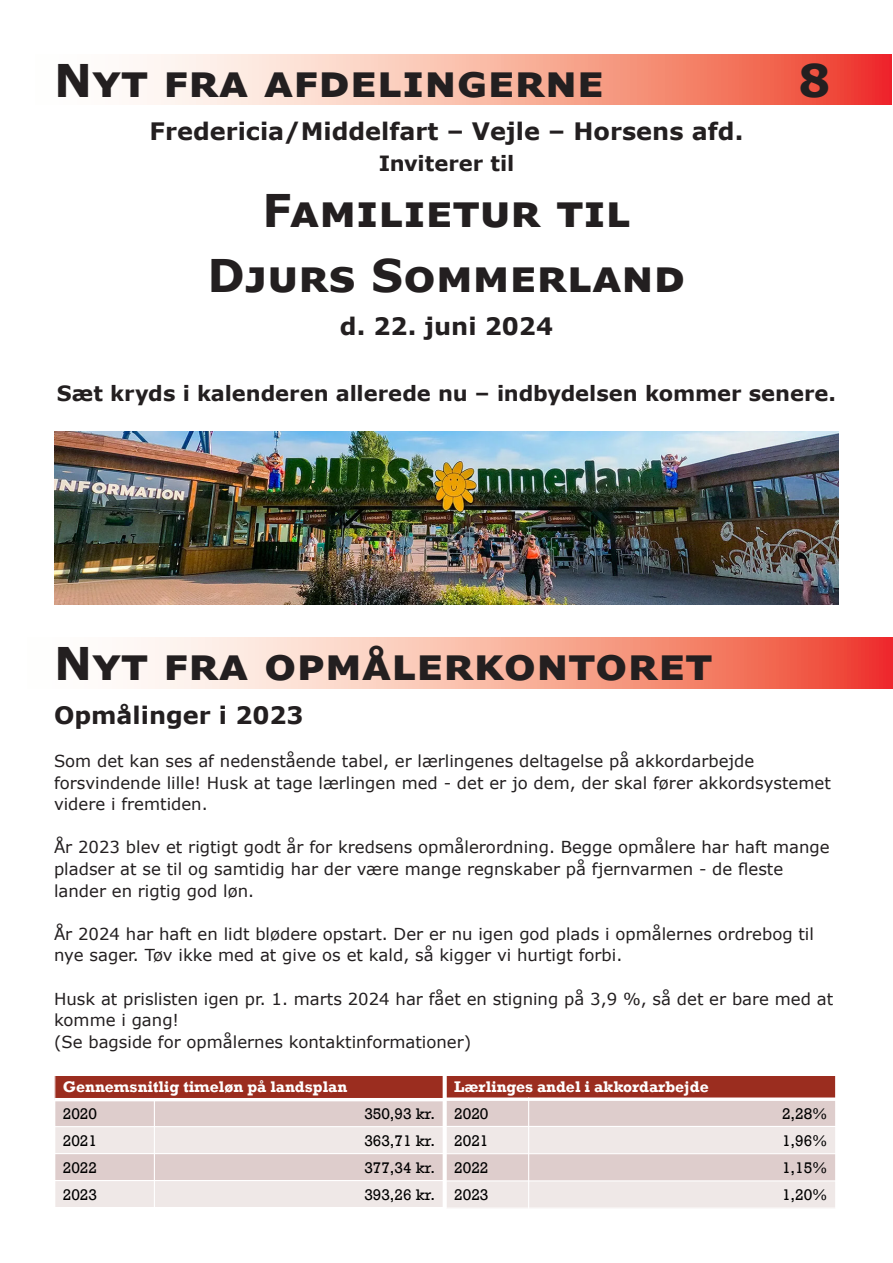
<style>
.page{position:relative;width:893px;height:1263px;background:#fff}
.page>*{position:absolute;margin:0;border:0;box-sizing:border-box;transform-origin:0 0}
.Sideoverskrifter{font:700 45px "Verdana";color:#231f20}
.Overskrift{font:700 24px "Verdana";color:#231f20}
.Underoverskrift{font:700 21px "Verdana";letter-spacing:-.005em;color:#231f20}
.Brødtekst{font:16.5px/21.6px "Verdana";color:#231f20}
.t1{font:15.75px "Rockwell";letter-spacing:-.005em;color:#000}
.t2{font:700 15.75px/27px "Rockwell";color:#fff}
.s1{font-weight:400;color:#000}
</style>
<div class="page">
<svg style="left:143px;top:54px;width:748px;height:51px;background:#f7a898"></svg>
<img style="left:54px;top:431px;width:785px;height:174px">
<svg style="left:137px;top:638px;width:756px;height:51px;background:#f7aa9a"></svg>
<div style="left:55px;top:1076px;width:388px;height:24px;background:#9b2d1f"></div>
<div style="left:55px;top:1100px;width:99px;height:26px;background:#decdcc"></div>
<div style="left:154px;top:1100px;width:289px;height:26px;background:#decdcc"></div>
<div style="left:55px;top:1126px;width:99px;height:27px;background:#efe8e7"></div>
<div style="left:154px;top:1126px;width:289px;height:27px;background:#efe8e7"></div>
<div style="left:55px;top:1153px;width:99px;height:27px;background:#decdcc"></div>
<div style="left:154px;top:1153px;width:289px;height:27px;background:#decdcc"></div>
<div style="left:55px;top:1180px;width:99px;height:27px;background:#efe8e7"></div>
<div style="left:154px;top:1180px;width:289px;height:27px;background:#efe8e7"></div>
<hr style="left:154px;top:1098px;width:1px;height:110px;background:#fff">
<hr style="left:54px;top:1098px;width:390px;height:3px;background:#fff">
<hr style="left:54px;top:1126px;width:390px;height:1px;background:#fff">
<hr style="left:54px;top:1153px;width:390px;height:1px;background:#fff">
<hr style="left:54px;top:1180px;width:390px;height:1px;background:#fff">
<div style="left:446px;top:1076px;width:390px;height:23px;background:#9b2d1f"></div>
<div style="left:446px;top:1099px;width:83px;height:27px;background:#decdcc"></div>
<div style="left:529px;top:1099px;width:307px;height:27px;background:#decdcc"></div>
<div style="left:446px;top:1126px;width:83px;height:28px;background:#efe8e7"></div>
<div style="left:529px;top:1126px;width:307px;height:28px;background:#efe8e7"></div>
<div style="left:446px;top:1154px;width:83px;height:27px;background:#decdcc"></div>
<div style="left:529px;top:1154px;width:307px;height:27px;background:#decdcc"></div>
<div style="left:446px;top:1181px;width:83px;height:27px;background:#efe8e7"></div>
<div style="left:529px;top:1181px;width:307px;height:27px;background:#efe8e7"></div>
<hr style="left:528px;top:1097px;width:1px;height:112px;background:#fff">
<svg style="left:447px;top:1097px;width:388px;height:4px;background:#f1e2e0"></svg>
<hr style="left:446px;top:1126px;width:390px;height:1px;background:#fff">
<hr style="left:446px;top:1153px;width:390px;height:1px;background:#fff">
<hr style="left:446px;top:1180px;width:390px;height:1px;background:#fff">
<hr style="left:446px;top:1076px;width:1px;height:133px;background:#fff">
<hr style="left:835px;top:1076px;width:1px;height:133px;background:#fff">
<hr style="left:446px;top:1207px;width:390px;height:2px;background:#fff">
<p class="Sideoverskrifter" style="left:54px;top:49px;width:552px">Nyt fra afdelingerne</p>
<p class="Sideoverskrifter" style="left:798px;top:49px;width:33px">8</p>
<p class="Overskrift" style="left:150px;top:115px;width:595px">Fredericia/Middelfart – Vejle – Horsens afd.</p>
<p class="Underoverskrift" style="left:379px;top:149px;width:137px">Inviterer til</p>
<p class="Sideoverskrifter" style="left:262px;top:179px;width:370px">Familietur til</p>
<p class="Sideoverskrifter" style="left:207px;top:243px;width:480px">Djurs Sommerland</p>
<p class="Overskrift" style="left:340px;top:309px;width:215px">d. 22. juni 2024</p>
<p class="Underoverskrift" style="left:57px;top:378px;width:781px">Sæt kryds i kalenderen allerede nu – indbydelsen kommer senere.</p>
<p class="Sideoverskrifter" style="left:54px;top:632px;width:660px">Nyt fra opmålerkontoret</p>
<p class="Overskrift" style="left:54px;top:698px;width:251px">Opmålinger i 2023</p>
<p class="Brødtekst" style="left:54px;top:750px;width:778px">Som det kan ses af nedenstående tabel, er lærlingenes deltagelse på akkordarbejde forsvindende lille! Husk at tage lærlingen med - det er jo dem, der skal fører akkordsystemet videre i fremtiden.</p>
<p class="Brødtekst" style="left:54px;top:836px;width:777px">År 2023 blev et rigtigt godt år for kredsens opmålerordning. Begge opmålere har haft mange pladser at se til og samtidig har der være mange regnskaber på fjernvarmen - de fleste lander en rigtig god løn.</p>
<p class="Brødtekst" style="left:54px;top:923px;width:761px">År 2024 har haft en lidt blødere opstart. Der er nu igen god plads i opmålernes ordrebog til nye sager. Tøv ikke med at give os et kald, så kigger vi hurtigt forbi.</p>
<p class="Brødtekst" style="left:54px;top:987px;width:781px">Husk at prislisten igen pr. 1. marts 2024 har fået en stigning på 3,9 %, så det er bare med at komme i gang!</p>
<p class="Brødtekst" style="left:54px;top:1031px;width:419px">(Se bagside for opmålernes kontaktinformationer)</p>
<p class="t2" style="left:454px;top:1073px;width:256px">Lærlinges andel i akkordarbejde<br><span class="s1">2020</span></p>
<p class="t2" style="left:63px;top:1073px;width:286px">Gennemsnitlig timeløn på landsplan<br><span class="s1">2020</span></p>
<p class="t1" style="left:782px;top:1104px;width:47px">2,28%</p>
<p class="t1" style="left:364px;top:1104px;width:72px">350,93 kr.</p>
<p class="t1" style="left:63px;top:1131px;width:36px">2021</p>
<p class="t1" style="left:364px;top:1131px;width:72px">363,71 kr.</p>
<p class="t1" style="left:63px;top:1158px;width:36px">2022</p>
<p class="t1" style="left:364px;top:1158px;width:72px">377,34 kr.</p>
<p class="t1" style="left:63px;top:1185px;width:36px">2023</p>
<p class="t1" style="left:364px;top:1185px;width:72px">393,26 kr.</p>
<p class="t1" style="left:454px;top:1131px;width:36px">2021</p>
<p class="t1" style="left:782px;top:1131px;width:47px">1,96%</p>
<p class="t1" style="left:454px;top:1158px;width:36px">2022</p>
<p class="t1" style="left:782px;top:1158px;width:47px">1,15%</p>
<p class="t1" style="left:454px;top:1186px;width:36px">2023</p>
<p class="t1" style="left:782px;top:1186px;width:47px">1,20%</p>
</div>
